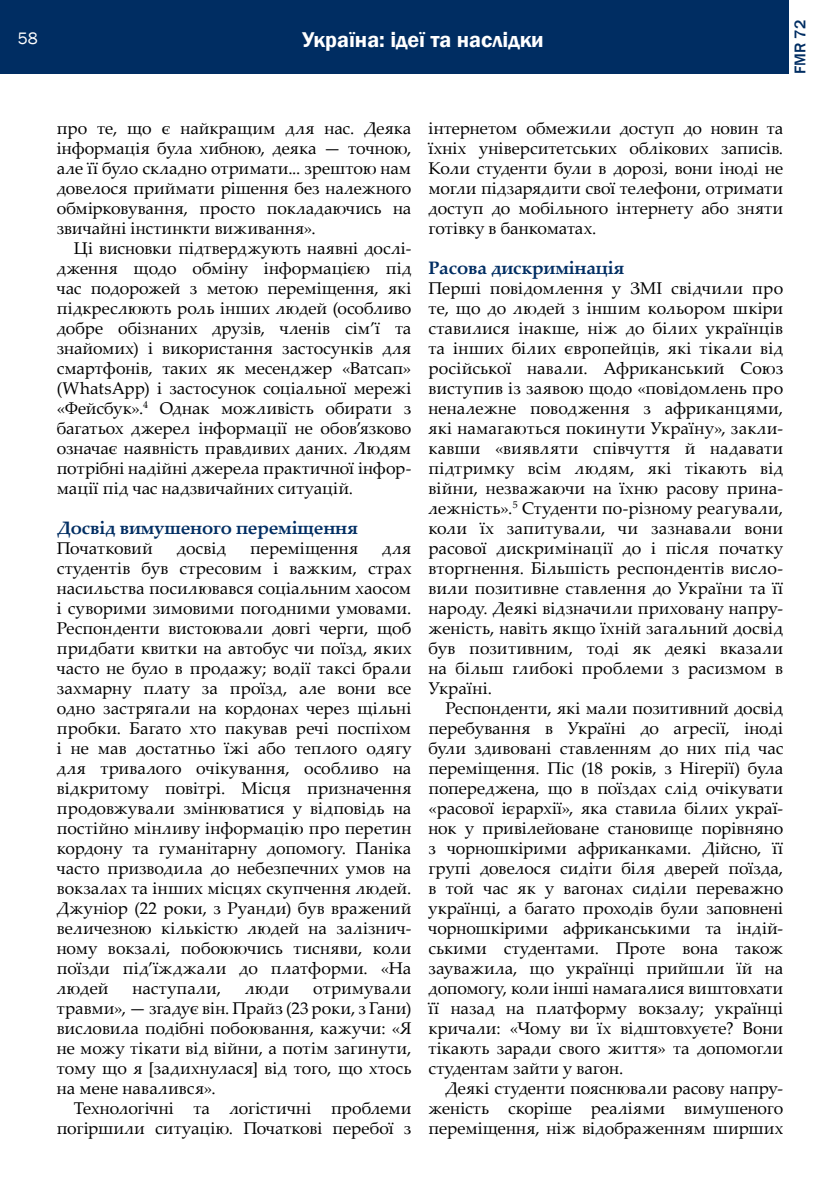
<style>
.page{position:relative;width:840px;height:1191px;background:#fff}
.page>*{position:absolute;margin:0;border:0;box-sizing:border-box;transform-origin:0 0}
.t1{font:600 22px "Franklin Gothic";color:#fff}
.t2{font:700 18px "Palatino Linotype";letter-spacing:-.01em;color:#002d62}
.t3{font:17px/20px "Palatino Linotype";color:#000;text-align:justify}
.t4{font:17px "Franklin Gothic";color:#fff}
.t5{font:500 16px "Franklin Gothic";color:#002d62}
</style>
<div class="page">
<div style="left:0;top:0;width:788px;height:74px;background:#002d62"></div>
<p class="t4" style="left:18px;top:27px;width:21px">58</p>
<p class="t1" style="left:302px;top:27px;width:243px">Україна: ідеї та наслідки</p>
<p class="t5" style="left:789px;top:74px;width:55px;rotate:-90deg">FMR 72</p>
<p class="t3" style="left:57px;top:117px;width:356px">про те, що є найкращим для нас. Деяка інформація була хибною, деяка — точною, але її було складно отримати... зрештою нам довелося приймати рішення без належного обмірковування, просто покладаючись на звичайні інстинкти виживання».</p>
<p class="t3" style="left:57px;top:237px;width:356px;text-indent:17px">Ці висновки підтверджують наявні дослі&shy;дження щодо обміну інформацією під час подорожей з метою переміщення, які підкреслюють роль інших людей (особливо добре обізнаних друзів, членів сім’ї та знайомих) і використання застосунків для смартфонів, таких як месенджер «Ватсап» (WhatsApp) і застосунок соціальної мережі «Фейсбук».<sup>4</sup> Однак можливість обирати з багатьох джерел інформації не обов’язково означає наявність правдивих даних. Людям потрібні надійні джерела практичної інфор&shy;мації під час надзвичайних ситуацій.</p>
<p class="t2" style="left:57px;top:515px;width:302px">Досвід вимушеного переміщення</p>
<p class="t3" style="left:57px;top:537px;width:97px">Початковий</p>
<p class="t3" style="left:177px;top:537px;width:51px">досвід</p>
<p class="t3" style="left:250px;top:537px;width:109px">переміщення</p>
<p class="t3" style="left:57px;top:537px;width:356px;text-indent:325px">для студентів був стресовим і важким, страх насильства посилювався соціальним хаосом і суворими зимовими погодними умовами.<br>Респонденти вистоювали довгі черги, щоб придбати квитки на автобус чи поїзд, яких часто не було в продажу; водії таксі брали захмарну плату за проїзд, але вони все одно застрягали на кордонах через щільні пробки. Багато хто пакував речі поспіхом і не мав достатньо їжі або теплого одягу для тривалого очікування, особливо на відкритому повітрі. Місця призначення продовжували змінюватися у відповідь на постійно мінливу інформацію про перетин кордону та гуманітарну допомогу. Паніка часто призводила до небезпечних умов на вокзалах та інших місцях скупчення людей.<br>Джуніор (22 роки, з Руанди) був вражений величезною кількістю людей на залізнич&shy;ному вокзалі, побоюючись тисняви, коли поїзди під’їжджали до платформи. «На людей</p>
<p class="t3" style="left:132px;top:977px;width:90px">наступали,</p>
<p class="t3" style="left:245px;top:977px;width:45px">люди</p>
<p class="t3" style="left:57px;top:977px;width:356px;text-indent:256px">отримували травми», — згадує він. Прайз (23 роки, з Гани) висловила подібні побоювання, кажучи: «Я не можу тікати від війни, а потім загинути, тому що я [задихнулася] від того, що хтось на мене навалився».</p>
<p class="t3" style="left:57px;top:1097px;width:356px;text-align:right">Технологічні та логістичні проблеми погіршили ситуацію. Початкові перебої з</p>
<p class="t3" style="left:428px;top:117px;width:356px">інтернетом обмежили доступ до новин та їхніх університетських облікових записів.<br>Коли студенти були в дорозі, вони іноді не могли підзарядити свої телефони, отримати доступ до мобільного інтернету або зняти готівку в банкоматах.</p>
<p class="t2" style="left:428px;top:255px;width:197px">Расова дискримінація</p>
<p class="t3" style="left:428px;top:277px;width:356px">Перші повідомлення у ЗМІ свідчили про те, що до людей з іншим кольором шкіри ставилися інакше, ніж до білих українців та інших білих європейців, які тікали від російської навали. Африканський Союз виступив із заявою щодо «повідомлень про неналежне поводження з африканцями, які намагаються покинути Україну», закли&shy;кавши «виявляти співчуття й надавати підтримку всім людям, які тікають від війни, незважаючи на їхню расову прина&shy;лежність».<sup>5</sup> Студенти по-різному реагували, коли їх запитували, чи зазнавали вони расової дискримінації до і після початку вторгнення. Більшість респондентів висло&shy;вили позитивне ставлення до України та її народу. Деякі відзначили приховану напру&shy;женість, навіть якщо їхній загальний досвід був позитивним, тоді як деякі вказали на більш глибокі проблеми з расизмом в Україні.</p>
<p class="t3" style="left:428px;top:697px;width:356px;text-indent:17px">Респонденти, які мали позитивний досвід перебування в Україні до агресії, іноді були здивовані ставленням до них під час переміщення. Піс (18 років, з Нігерії) була попереджена, що в поїздах слід очікувати «расової ієрархії», яка ставила білих украї&shy;нок у привілейоване становище порівняно з чорношкірими африканками. Дійсно, її групі довелося сидіти біля дверей поїзда, в той час як у вагонах сиділи переважно українці, а багато проходів були заповнені чорношкірими африканськими та індій&shy;ськими студентами. Проте вона також зауважила, що українці прийшли їй на допомогу, коли інші намагалися виштовхати її назад на платформу вокзалу; українці кричали: «Чому ви їх відштовхуєте? Вони тікають заради свого життя» та допомогли студентам зайти у вагон.</p>
<p class="t3" style="left:428px;top:1077px;width:356px;text-indent:17px">Деякі студенти пояснювали расову напру&shy;женість скоріше реаліями вимушеного переміщення, ніж відображенням ширших</p>
</div>
